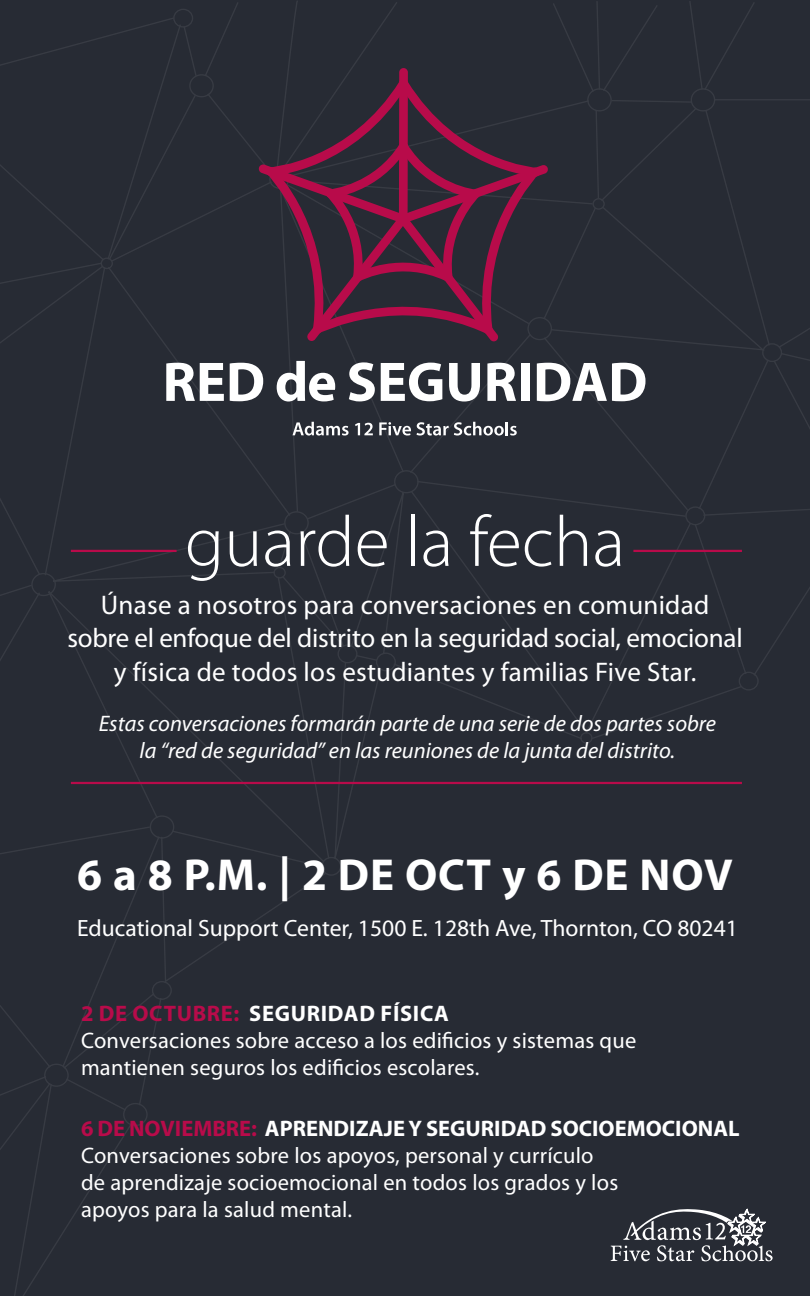
<style>
.page{position:relative;width:810px;height:1296px;background:#272b34}
.page>*{position:absolute;margin:0;border:0;box-sizing:border-box;transform-origin:0 0}
.t1{font:300 72px "Myriad Pro";color:#fff}
.t2{font:700 56.25px "Myriad Pro";color:#fff}
.t3{font:700 45px "Myriad Pro";letter-spacing:.02em;color:#fff}
.t4{font:27px/33.8px "Myriad Pro";letter-spacing:.01em;color:#fff;text-align:center}
.t5{font:23.62px "Myriad Pro";color:#fff}
.t6{font:22.5px/27px "Myriad Pro";letter-spacing:.01em;color:#fff}
.t7{font:italic 22.5px/27px "Myriad Pro";color:#fff;text-align:center}
.s1{font-weight:700;color:#b80b4a}
.s2{font-weight:700}
</style>
<div class="page">
<hr style="left:71px;top:550px;width:106px;height:2px;background:#b80b4a">
<hr style="left:71px;top:782px;width:671px;height:2px;background:#b80b4a">
<hr style="left:633px;top:550px;width:109px;height:2px;background:#b80b4a">
<h2 class="t2" style="left:163px;top:350px;width:486px">RED de SEGURIDAD</h2>
<h1 class="t1" style="left:185px;top:502px;width:442px">guarde la fecha</h1>
<p class="t4" style="left:68px;top:588px;width:677px">Únase a nosotros para conversaciones en comunidad sobre el enfoque del distrito en la seguridad social, emocional y física de todos los estudiantes y familias Five Star.</p>
<p class="t7" style="left:99px;top:711px;width:619px">Estas conversaciones formarán parte de una serie de dos partes sobre la “red de seguridad” en las reuniones de la junta del distrito.</p>
<h3 class="t3" style="left:77px;top:849px;width:657px">6 a 8 P.M. | 2 DE OCT y 6 DE NOV</h3>
<p class="t5" style="left:77px;top:915px;width:663px">Educational Support Center, 1500 E. 128th Ave, Thornton, CO 80241</p>
<p class="t6" style="left:81px;top:1000px;width:557px"><span class="s1">2 DE OCTUBRE:</span> <span class="s2">SEGURIDAD FÍSICA<br></span>Conversaciones sobre acceso a los edificios y sistemas que mantienen seguros los edificios escolares.</p>
<p class="t6" style="left:81px;top:1115px;width:660px"><span class="s1">6 DE NOVIEMBRE:</span> <span class="s2">APRENDIZAJE Y SEGURIDAD SOCIOEMOCIONAL </span>Conversaciones sobre los apoyos, personal y currículo<br>de aprendizaje socioemocional en todos los grados y los<br>apoyos para la salud mental.</p>
</div>
